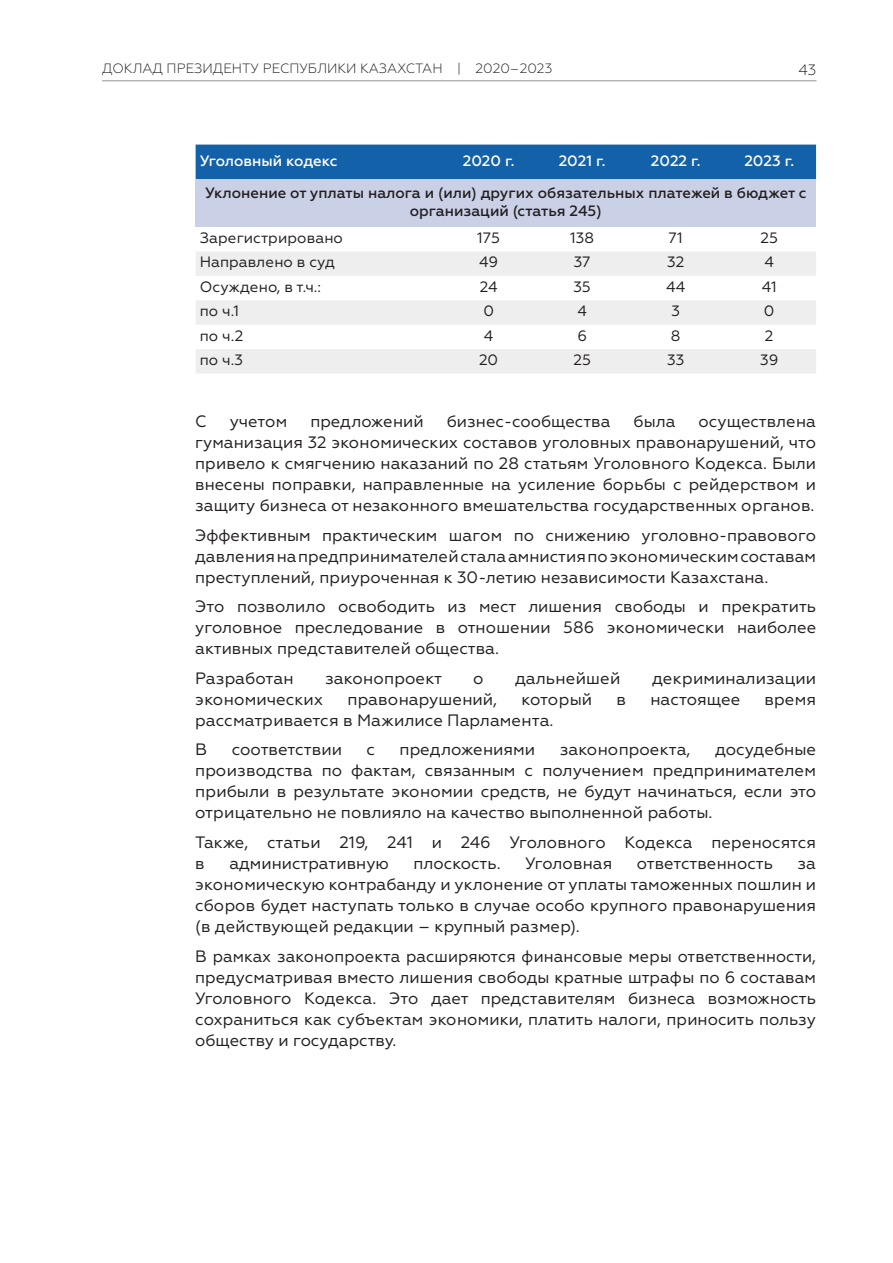
<style>
.page{position:relative;width:893px;height:1263px;background:#fff}
.page>*{position:absolute;margin:0;border:0;box-sizing:border-box;transform-origin:0 0}
.t1{font:16.5px/21px "Geometria";color:#231f20;text-align:justify}
.t2{font:15px "Geometria";color:#231f20}
.t3{font:500 15px/18px "Geometria";color:#231f20;text-align:center}
.t4{font:500 15px "Geometria";color:#fff}
.t5{font:300 15px "Geometria";color:#231f20}
.t6{font:300 13.5px "Geometria";color:#231f20}
</style>
<div class="page">
<hr style="left:102px;top:80px;width:714px;height:1px;background:#939598">
<div style="left:196px;top:145px;width:620px;height:34px;background:#1361a8"></div>
<div style="left:196px;top:179px;width:620px;height:48px;background:#cad1e7"></div>
<svg style="left:196px;top:252px;width:620px;height:121px;fill:#eeeeef"></svg>
<p class="t6" style="left:102px;top:61px;width:452px">ДОКЛАД ПРЕЗИДЕНТУ РЕСПУБЛИКИ КАЗАХСТАН | 2020–2023</p>
<p class="t5" style="left:798px;top:61px;width:19px">43</p>
<p class="t4" style="left:200px;top:152px;width:139px">Уголовный кодекс</p>
<p class="t4" style="left:463px;top:152px;width:53px">2020 г.</p>
<p class="t4" style="left:559px;top:152px;width:49px">2021 г.</p>
<p class="t4" style="left:651px;top:152px;width:51px">2022 г.</p>
<p class="t4" style="left:744px;top:152px;width:51px">2023 г.</p>
<p class="t3" style="left:205px;top:184px;width:603px">Уклонение от уплаты налога и (или) других обязательных платежей в бюджет с организаций (статья 245)</p>
<p class="t2" style="left:200px;top:229px;width:145px">Зарегистрировано</p>
<p class="t2" style="left:477px;top:229px;width:24px">175</p>
<p class="t2" style="left:570px;top:229px;width:25px">138</p>
<p class="t2" style="left:669px;top:229px;width:16px">71</p>
<p class="t2" style="left:760px;top:229px;width:19px">25</p>
<p class="t2" style="left:200px;top:253px;width:137px">Направлено в суд</p>
<p class="t2" style="left:479px;top:253px;width:21px">49</p>
<p class="t2" style="left:574px;top:253px;width:18px">37</p>
<p class="t2" style="left:667px;top:253px;width:19px">32</p>
<p class="t2" style="left:764px;top:253px;width:11px">4</p>
<p class="t2" style="left:200px;top:278px;width:123px">Осуждено, в т.ч.:</p>
<p class="t2" style="left:480px;top:278px;width:19px">24</p>
<p class="t2" style="left:573px;top:278px;width:19px">35</p>
<p class="t2" style="left:666px;top:278px;width:21px">44</p>
<p class="t2" style="left:762px;top:278px;width:17px">41</p>
<p class="t2" style="left:200px;top:302px;width:41px">по ч.1</p>
<p class="t2" style="left:483px;top:302px;width:12px">0</p>
<p class="t2" style="left:577px;top:302px;width:11px">4</p>
<p class="t2" style="left:671px;top:302px;width:10px">3</p>
<p class="t2" style="left:764px;top:302px;width:12px">0</p>
<p class="t2" style="left:200px;top:327px;width:45px">по ч.2</p>
<p class="t2" style="left:484px;top:327px;width:11px">4</p>
<p class="t2" style="left:577px;top:327px;width:11px">6</p>
<p class="t2" style="left:671px;top:327px;width:11px">8</p>
<p class="t2" style="left:765px;top:327px;width:10px">2</p>
<p class="t2" style="left:200px;top:351px;width:45px">по ч.3</p>
<p class="t2" style="left:479px;top:351px;width:21px">20</p>
<p class="t2" style="left:573px;top:351px;width:19px">25</p>
<p class="t2" style="left:667px;top:351px;width:19px">33</p>
<p class="t2" style="left:760px;top:351px;width:20px">39</p>
<p class="t1" style="left:195px;top:411px;width:13px">С</p>
<p class="t1" style="left:230px;top:411px;width:59px">учетом</p>
<p class="t1" style="left:310px;top:411px;width:115px">предложений</p>
<p class="t1" style="left:447px;top:411px;width:165px">бизнес-сообщества</p>
<p class="t1" style="left:634px;top:411px;width:43px">была</p>
<p class="t1" style="left:195px;top:411px;width:622px;text-indent:503px">осуществлена гуманизация 32 экономических составов уголовных правонарушений, что привело к смягчению наказаний по 28 статьям Уголовного Кодекса. Были внесены поправки, направленные на усиление борьбы с рейдерством и защиту бизнеса от незаконного вмешательства государственных органов.</p>
<p class="t1" style="left:195px;top:525px;width:622px">Эффективным практическим шагом по снижению уголовно-правового давления на предпринимателей стала амнистия по экономическим составам преступлений, приуроченная к 30-летию независимости Казахстана.</p>
<p class="t1" style="left:195px;top:596px;width:622px">Это позволило освободить из мест лишения свободы и прекратить уголовное преследование в отношении 586 экономически наиболее активных представителей общества.</p>
<p class="t1" style="left:195px;top:668px;width:100px">Разработан</p>
<p class="t1" style="left:325px;top:668px;width:119px">законопроект</p>
<p class="t1" style="left:473px;top:668px;width:12px">о</p>
<p class="t1" style="left:515px;top:668px;width:107px">дальнейшей</p>
<p class="t1" style="left:652px;top:668px;width:166px">декриминализации</p>
<p class="t1" style="left:195px;top:689px;width:130px">экономических</p>
<p class="t1" style="left:348px;top:689px;width:151px">правонарушений,</p>
<p class="t1" style="left:521px;top:689px;width:72px">который</p>
<p class="t1" style="left:616px;top:689px;width:11px">в</p>
<p class="t1" style="left:650px;top:689px;width:91px">настоящее</p>
<p class="t1" style="left:764px;top:689px;width:53px">время</p>
<p class="t1" style="left:195px;top:710px;width:360px">рассматривается в Мажилисе Парламента.</p>
<p class="t1" style="left:195px;top:739px;width:14px">В</p>
<p class="t1" style="left:232px;top:739px;width:112px">соответствии</p>
<p class="t1" style="left:366px;top:739px;width:10px">с</p>
<p class="t1" style="left:400px;top:739px;width:137px">предложениями</p>
<p class="t1" style="left:560px;top:739px;width:132px">законопроекта,</p>
<p class="t1" style="left:195px;top:739px;width:622px;text-indent:520px">досудебные производства по фактам, связанным с получением предпринимателем прибыли в результате экономии средств, не будут начинаться, если это отрицательно не повлияло на качество выполненной работы.</p>
<p class="t1" style="left:195px;top:832px;width:622px">Также, статьи 219, 241 и 246 Уголовного Кодекса переносятся в</p>
<p class="t1" style="left:229px;top:853px;width:161px">административную</p>
<p class="t1" style="left:413px;top:853px;width:89px">плоскость.</p>
<p class="t1" style="left:525px;top:853px;width:88px">Уголовная</p>
<p class="t1" style="left:637px;top:853px;width:138px">ответственность</p>
<p class="t1" style="left:195px;top:853px;width:622px;text-indent:602px">за экономическую контрабанду и уклонение от уплаты таможенных пошлин и сборов будет наступать только в случае особо крупного правонарушения (в действующей редакции – крупный размер).</p>
<p class="t1" style="left:195px;top:945px;width:622px">В рамках законопроекта расширяются финансовые меры ответственности, предусматривая вместо лишения свободы кратные штрафы по 6 составам Уголовного Кодекса. Это дает представителям бизнеса возможность сохраниться как субъектам экономики, платить налоги, приносить пользу обществу и государству.</p>
</div>
